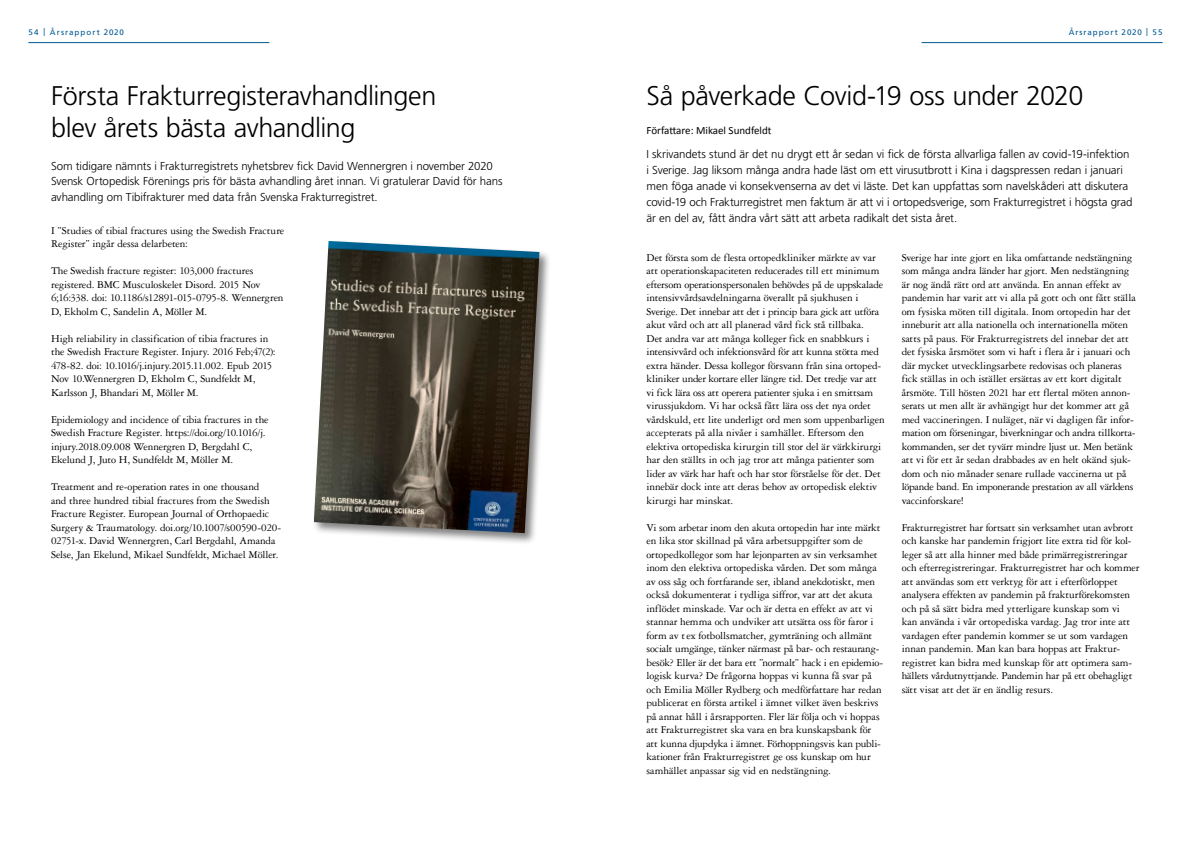
<style>
.page{position:relative;width:1191px;height:842px;background:#fff}
.page>*{position:absolute;margin:0;border:0;box-sizing:border-box;transform-origin:0 0}
.t1{font:300 27px/32px "Frutiger LT Pro";letter-spacing:-.015em;color:#000}
.t2{font:300 11.5px/16px "Frutiger LT Pro";letter-spacing:-.01em;color:#000}
.t3{font:11.2px/13.5px "Garamond 3 LT Std";letter-spacing:-.01em;color:#000}
.t4{font:11px "Calibri";color:#000}
.t5{font:8px "Frutiger LT Pro";letter-spacing:.12em;color:#005894}
</style>
<div class="page">
<hr style="left:28px;top:42px;width:241px;height:1px;background:#005894">
<hr style="left:921px;top:42px;width:241px;height:1px;background:#005894">
<div style="left:312px;top:239px;width:239px;height:306px;background:#000;opacity:.5"></div>
<img style="left:314px;top:241px;width:225px;height:292px">
<p class="t5" style="left:28px;top:28px;width:97px">54 | Årsrapport 2020</p>
<p class="t5" style="left:1068px;top:28px;width:95px">Årsrapport 2020 | 55</p>
<h1 class="t1" style="left:51px;top:80px;width:387px">Första Frakturregisteravhandlingen blev årets bästa avhandling</h1>
<p class="t2" style="left:51px;top:158px;width:453px;line-height:15.5px">Som tidigare nämnts i Frakturregistrets nyhetsbrev fick David Wennergren i november 2020<br>Svensk Ortopedisk Förenings pris för bästa avhandling året innan. Vi gratulerar David för hans avhandling om Tibifrakturer med data från Svenska Frakturregistret.</p>
<p class="t3" style="left:51px;top:223px;width:235px">I ”Studies of tibial fractures using the Swedish Fracture<br>Register” ingår dessa delarbeten:</p>
<p class="t3" style="left:51px;top:264px;width:234px">The Swedish fracture register: 103,000 fractures registered. BMC Musculoskelet Disord. 2015 Nov 6;16:338. doi: 10.1186/s12891-015-0795-8. Wennergren D, Ekholm C, Sandelin A, Möller M.</p>
<p class="t3" style="left:51px;top:331px;width:226px">High reliability in classification of tibia fractures in the Swedish Fracture Register. Injury. 2016 Feb;47(2):<br>478-82. doi: 10.1016/j.injury.2015.11.002. Epub 2015<br>Nov 10.Wennergren D, Ekholm C, Sundfeldt M, Karlsson J, Bhandari M, Möller M.</p>
<p class="t3" style="left:51px;top:412px;width:219px">Epidemiology and incidence of tibia fractures in the Swedish Fracture Register. https://doi.org/10.1016/j. injury.2018.09.008 Wennergren D, Bergdahl C, Ekelund J, Juto H, Sundfeldt M, Möller M.</p>
<p class="t3" style="left:51px;top:480px;width:232px">Treatment and re‑operation rates in one thousand<br>and three hundred tibial fractures from the Swedish Fracture Register. European Journal of Orthopaedic Surgery &amp; Traumatology. doi.org/10.1007/s00590-020- 02751-x. David Wennergren, Carl Bergdahl, Amanda Selse, Jan Ekelund, Mikael Sundfeldt, Michael Möller.</p>
<h1 class="t1" style="left:646px;top:80px;width:438px">Så påverkade Covid-19 oss under 2020</h1>
<p class="t4" style="left:646px;top:124px;width:126px">Författare: Mikael Sundfeldt</p>
<p class="t2" style="left:646px;top:146px;width:487px">I skrivandets stund är det nu drygt ett år sedan vi fick de första allvarliga fallen av covid-19-infektion i Sverige. Jag liksom många andra hade läst om ett virusutbrott i Kina i dagspressen redan i januari men föga anade vi konsekvenserna av det vi läste. Det kan uppfattas som navelskåderi att diskutera covid-19 och Frakturregistret men faktum är att vi i ortopedsverige, som Frakturregistret i högsta grad är en del av, fått ändra vårt sätt att arbeta radikalt det sista året.</p>
<p class="t3" style="left:646px;top:250px;width:240px">Det första som de flesta ortopedkliniker märkte av var att operationskapaciteten reducerades till ett minimum eftersom operationspersonalen behövdes på de uppskalade intensivvårdsavdelningarna överallt på sjukhusen i Sverige. Det innebar att det i princip bara gick att utföra akut vård och att all planerad vård fick stå tillbaka.<br>Det andra var att många kolleger fick en snabbkurs i intensivvård och infektionsvård för att kunna stötta med extra händer. Dessa kollegor försvann från sina ortoped&shy;kliniker under kortare eller längre tid. Det tredje var att vi fick lära oss att operera patienter sjuka i en smittsam virussjukdom. Vi har också fått lära oss det nya ordet vårdskuld, ett lite underligt ord men som uppenbarligen accepterats på alla nivåer i samhället. Eftersom den elektiva ortopediska kirurgin till stor del är värkkirurgi har den ställts in och jag tror att många patienter som lider av värk har haft och har stor förståelse för det. Det innebär dock inte att deras behov av ortopedisk elektiv kirurgi har minskat.</p>
<p class="t3" style="left:646px;top:520px;width:237px">Vi som arbetar inom den akuta ortopedin har inte märkt en lika stor skillnad på våra arbetsuppgifter som de ortopedkollegor som har lejonparten av sin verksamhet inom den elektiva ortopediska vården. Det som många av oss såg och fortfarande ser, ibland anekdotiskt, men också dokumenterat i tydliga siffror, var att det akuta inflödet minskade. Var och är detta en effekt av att vi stannar hemma och undviker att utsätta oss för faror i form av tex fotbollsmatcher, gymträning och allmänt socialt umgänge, tänker närmast på bar- och restaurang&shy;besök? Eller är det bara ett ”normalt” hack i en epidemio&shy;logisk kurva? De frågorna hoppas vi kunna få svar på och Emilia Möller Rydberg och medförfattare har redan publicerat en första artikel i ämnet vilket även beskrivs på annat håll i årsrapporten. Fler lär följa och vi hoppas att Frakturregistret ska vara en bra kunskapsbank för att kunna djupdyka i ämnet. Förhoppningsvis kan publi&shy;kationer från Frakturregistret ge oss kunskap om hur samhället anpassar sig vid en nedstängning.</p>
<p class="t3" style="left:901px;top:250px;width:235px">Sverige har inte gjort en lika omfattande nedstängning som många andra länder har gjort. Men nedstängning är nog ändå rätt ord att använda. En annan effekt av pandemin har varit att vi alla på gott och ont fått ställa om fysiska möten till digitala. Inom ortopedin har det inneburit att alla nationella och internationella möten satts på paus. För Frakturregistrets del innebar det att det fysiska årsmötet som vi haft i flera år i januari och där mycket utvecklingsarbete redovisas och planeras fick ställas in och istället ersättas av ett kort digitalt årsmöte. Till hösten 2021 har ett flertal möten annon&shy;serats ut men allt är avhängigt hur det kommer att gå med vaccineringen. I nuläget, när vi dagligen får infor&shy;mation om förseningar, biverkningar och andra tillkorta&shy;kommanden, ser det tyvärr mindre ljust ut. Men betänk att vi för ett år sedan drabbades av en helt okänd sjuk&shy;dom och nio månader senare rullade vaccinerna ut på löpande band. En imponerande prestation av all världens vaccinforskare!</p>
<p class="t3" style="left:901px;top:520px;width:239px">Frakturregistret har fortsatt sin verksamhet utan avbrott och kanske har pandemin frigjort lite extra tid för kol&shy;leger så att alla hinner med både primärregistreringar och efterregistreringar. Frakturregistret har och kommer att användas som ett verktyg för att i efterförloppet analysera effekten av pandemin på frakturförekomsten och på så sätt bidra med ytterligare kunskap som vi<br>kan använda i vår ortopediska vardag. Jag tror inte att vardagen efter pandemin kommer se ut som vardagen innan pandemin. Man kan bara hoppas att Fraktur&shy;registret kan bidra med kunskap för att optimera sam&shy;hällets vårdutnyttjande. Pandemin har på ett obehagligt sätt visat att det är en ändlig resurs.</p>
</div>
